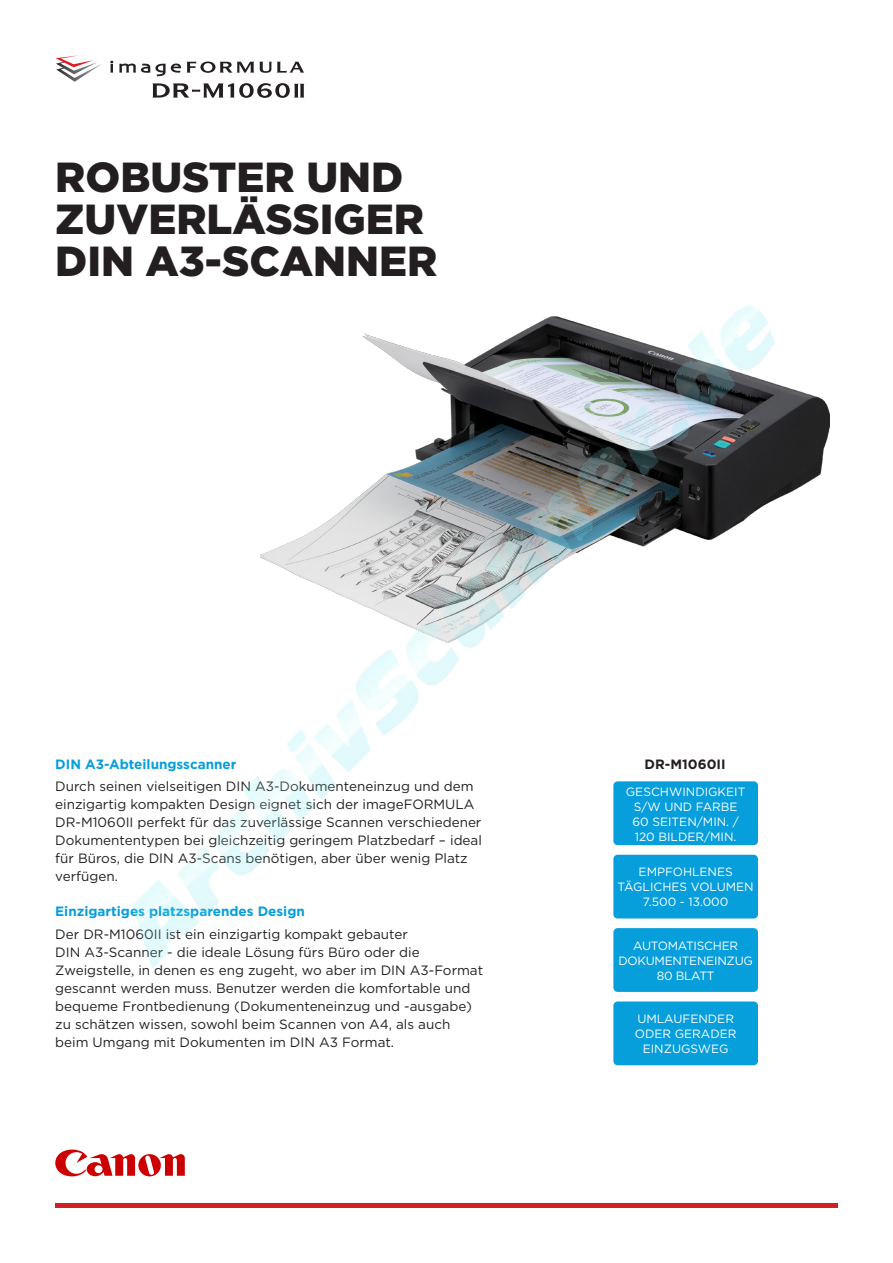
<style>
.page{position:relative;width:893px;height:1263px;background:#fff}
.page>*{position:absolute;margin:0;border:0;box-sizing:border-box;transform-origin:0 0}
.t1{font:900 42px/42px "Gotham";color:#231f20}
.t2{font:13.5px/18px "Gotham";color:#231f20}
.t3{font:700 13.5px "Gotham";color:#069edb}
.t4{font:700 13.5px "Gotham";color:#231f20}
.t5{font:12px/15px "Gotham";color:#fff;text-align:center}
.t6{font:12px/15px "Gotham";letter-spacing:-.02em;color:#fff;text-align:center}
</style>
<div class="page">
<div style="left:613px;top:928px;width:145px;height:64px;background:#069edb;border-radius:4px"></div>
<div style="left:613px;top:1001px;width:145px;height:64px;background:#069edb;border-radius:4px"></div>
<svg style="left:56px;top:62px;width:45px;height:20px"></svg>
<svg style="left:110px;top:61px;width:3px;height:12px"></svg>
<svg style="left:119px;top:62px;width:185px;height:14px"></svg>
<svg style="left:152px;top:83px;width:152px;height:15px"></svg>
<div style="left:55px;top:1203px;width:783px;height:5px;background:#cf2026"></div>
<svg style="left:55px;top:1149px;width:130px;height:27px"></svg>
<img style="left:804px;top:392px;width:25px;height:93px">
<img style="left:132px;top:305px;width:672px;height:684px">
<h1 class="t1" style="left:55px;top:155px;width:384px">ROBUSTER UND<br>ZUVERLÄSSIGER<br>DIN A3-SCANNER</h1>
<p class="t3" style="left:55px;top:755px;width:183px">DIN A3-Abteilungsscanner</p>
<p class="t2" style="left:55px;top:777px;width:428px">Durch seinen vielseitigen DIN A3-Dokumenteneinzug und dem einzigartig kompakten Design eignet sich der imageFORMULA DR-M1060II perfekt für das zuverlässige Scannen verschiedener Dokumententypen bei gleichzeitig geringem Platzbedarf – ideal für Büros, die DIN A3-Scans benötigen, aber über wenig Platz verfügen.</p>
<p class="t3" style="left:55px;top:902px;width:251px">Einzigartiges platzsparendes Design</p>
<p class="t2" style="left:55px;top:924px;width:429px">Der DR-M1060II ist ein einzigartig kompakt gebauter<br>DIN A3-Scanner - die ideale Lösung fürs Büro oder die Zweigstelle, in denen es eng zugeht, wo aber im DIN A3-Format gescannt werden muss. Benutzer werden die komfortable und bequeme Frontbedienung (Dokumenteneinzug und -ausgabe) zu schätzen wissen, sowohl beim Scannen von A4, als auch beim Umgang mit Dokumenten im DIN A3 Format.</p>
<p class="t4" style="left:645px;top:755px;width:82px">DR-M1060II</p>
<p class="t5" style="left:626px;top:783px;width:121px">GESCHWINDIGKEIT<br>S/W UND FARBE<br>60 SEITEN/MIN. /<br>120 BILDER/MIN.</p>
<p class="t5" style="left:618px;top:864px;width:138px">EMPFOHLENES<br>TÄGLICHES VOLUMEN<br>7.500 - 13.000</p>
<p class="t6" style="left:618px;top:938px;width:136px">AUTOMATISCHER<br>DOKUMENTENEINZUG<br>80 BLATT</p>
<p class="t5" style="left:635px;top:1011px;width:103px">UMLAUFENDER<br>ODER GERADER<br>EINZUGSWEG</p>
</div>
